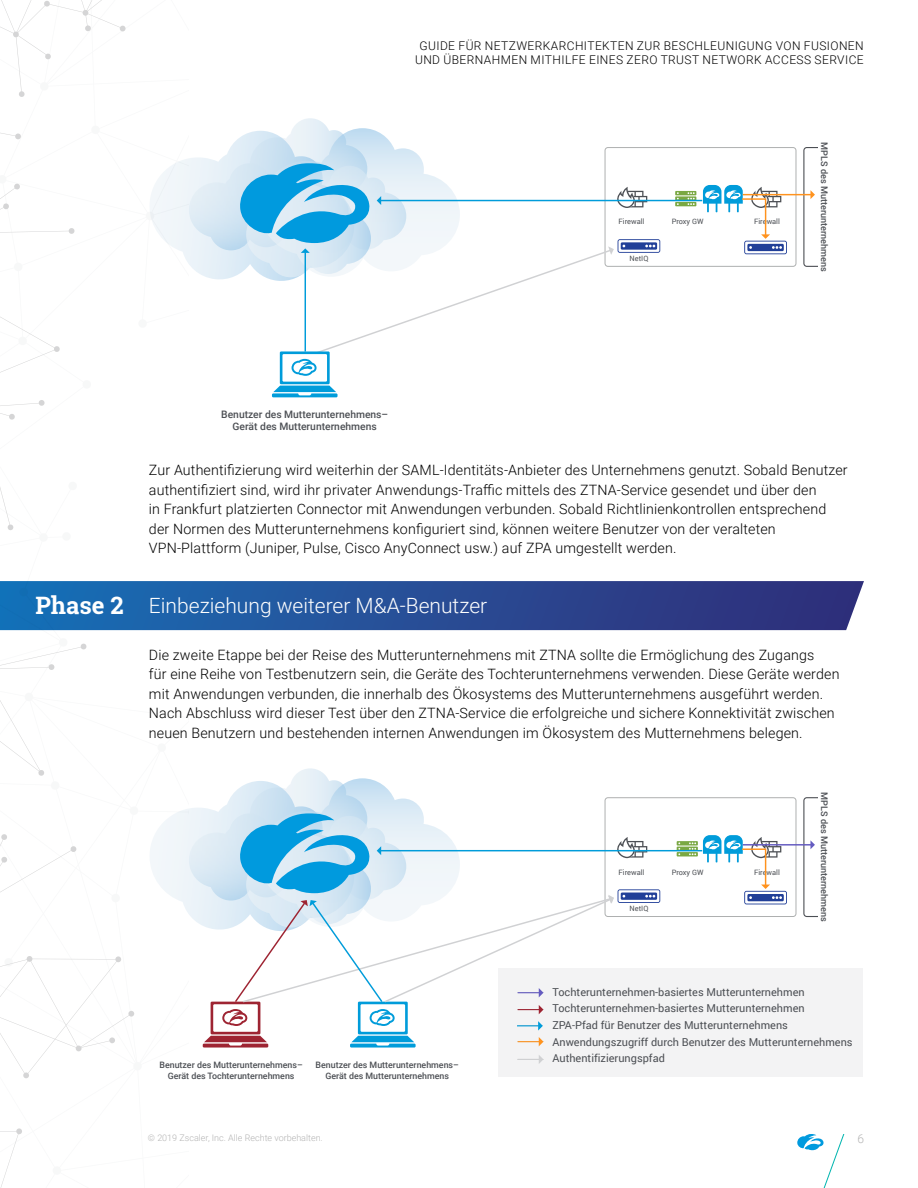
<style>
.page{position:relative;width:918px;height:1188px;background:#fff}
.page>*{position:absolute;margin:0;border:0;box-sizing:border-box;transform-origin:0 0}
.t1{font:700 24px "Roboto Slab";color:#fff}
.t2{font:300 21px "Roboto";color:#fff}
.t3{font:300 14.25px/19.5px "Roboto";letter-spacing:.01em;color:#000}
.t4{font:300 12px/14.4px "Roboto";letter-spacing:.035em;color:#000;text-align:center}
.t5{font:300 12px "Roboto";color:#b3b3b3}
.t6{font:10.95px/16.6px "Roboto";color:#4c4f54}
.t7{font:500 10.35px/12.3px "Roboto";color:#4c4f54;text-align:center}
.t8{font:500 9.15px "Roboto";color:#4c4f54}
.t9{font:300 9px "Roboto";color:#b3b3b3}
.t10{font:500 8.85px/10.6px "Roboto";color:#4c4f54;text-align:center}
.t11{font:7.35px "Roboto";color:#4c4f54}
</style>
<div class="page">
<svg style="left:797px;top:1134px;width:47px;height:54px"></svg>
<svg style="left:0;top:0;width:189px;height:1188px"></svg>
<svg style="left:0;top:581px;width:864px;height:49px;background:#275098"></svg>
<div style="left:150px;top:766px;width:714px;height:322px;background:#fff"></div>
<div style="left:605px;top:797px;width:191px;height:120px;border:1px solid #aeb0b0;border-radius:3px"></div>
<hr style="left:677px;top:847px;width:21px;height:4px;background:#7aa843">
<svg style="left:677px;top:852px;width:21px;height:4px"></svg>
<svg style="left:689px;top:846px;width:7px;height:9px"></svg>
<svg style="left:678px;top:846px;width:2px;height:9px"></svg>
<svg style="left:677px;top:841px;width:21px;height:5px"></svg>
<hr style="left:381px;top:850px;width:321px;height:1px;background:#009cda">
<hr style="left:743px;top:844px;width:68px;height:2px;background:#645bc0">
<svg style="left:803px;top:797px;width:15px;height:120px"></svg>
<svg style="left:703px;top:835px;width:84px;height:69px"></svg>
<div style="left:498px;top:968px;width:364px;height:109px;background:#f3f3f4"></div>
<svg style="left:518px;top:1055px;width:25px;height:9px"></svg>
<svg style="left:150px;top:768px;width:510px;height:280px"></svg>
<div style="left:150px;top:108px;width:714px;height:338px;background:#fff"></div>
<div style="left:605px;top:147px;width:191px;height:120px;border:1px solid #aeb0b0;border-radius:3px"></div>
<hr style="left:743px;top:194px;width:68px;height:1px;background:#ff931e">
<svg style="left:803px;top:147px;width:15px;height:120px"></svg>
<svg style="left:703px;top:185px;width:84px;height:69px"></svg>
<svg style="left:675px;top:196px;width:21px;height:5px"></svg>
<hr style="left:675px;top:202px;width:21px;height:4px;background:#7aa843">
<svg style="left:688px;top:195px;width:7px;height:10px"></svg>
<svg style="left:677px;top:195px;width:2px;height:10px"></svg>
<svg style="left:675px;top:191px;width:21px;height:4px"></svg>
<hr style="left:381px;top:200px;width:321px;height:1px;background:#009cda">
<svg style="left:150px;top:118px;width:510px;height:279px"></svg>
<p class="t4" style="left:415px;top:38px;width:450px">GUIDE FÜR NETZWERKARCHITEKTEN ZUR BESCHLEUNIGUNG VON FUSIONEN<br>UND ÜBERNAHMEN MITHILFE EINES ZERO TRUST NETWORK ACCESS SERVICE</p>
<p class="t11" style="left:619px;top:217px;width:27px">Firewall</p>
<p class="t11" style="left:630px;top:253px;width:20px">NetIQ</p>
<p class="t11" style="left:672px;top:217px;width:34px">Proxy GW</p>
<p class="t11" style="left:754px;top:217px;width:27px">Firewall</p>
<p class="t8" style="left:831px;top:142px;width:131px;rotate:90deg">MPLS des Mutterunternehmens</p>
<h1 class="t1" style="left:35px;top:589px;width:90px">Phase 2</h1>
<p class="t7" style="left:221px;top:408px;width:169px">Benutzer des Mutterunternehmens–<br>Gerät des Mutterunternehmens</p>
<p class="t3" style="left:149px;top:460px;width:700px">Zur Authentifizierung wird weiterhin der SAML-Identitäts-Anbieter des Unternehmens genutzt. Sobald Benutzer authentifiziert sind, wird ihr privater Anwendungs-Traffic mittels des ZTNA-Service gesendet und über den<br>in Frankfurt platzierten Connector mit Anwendungen verbunden. Sobald Richtlinienkontrollen entsprechend der Normen des Mutterunternehmens konfiguriert sind, können weitere Benutzer von der veralteten VPN‑Plattform (Juniper, Pulse, Cisco AnyConnect usw.) auf ZPA umgestellt werden.</p>
<h2 class="t2" style="left:149px;top:591px;width:340px">Einbeziehung weiterer M&amp;A-Benutzer</h2>
<p class="t3" style="left:149px;top:644px;width:692px">Die zweite Etappe bei der Reise des Mutterunternehmens mit ZTNA sollte die Ermöglichung des Zugangs<br>für eine Reihe von Testbenutzern sein, die Geräte des Tochterunternehmens verwenden. Diese Geräte werden mit Anwendungen verbunden, die innerhalb des Ökosystems des Mutterunternehmens ausgeführt werden.<br>Nach Abschluss wird dieser Test über den ZTNA-Service die erfolgreiche und sichere Konnektivität zwischen neuen Benutzern und bestehenden internen Anwendungen im Ökosystem des Mutternehmens belegen.</p>
<p class="t11" style="left:619px;top:867px;width:27px">Firewall</p>
<p class="t11" style="left:630px;top:904px;width:20px">NetIQ</p>
<p class="t11" style="left:672px;top:867px;width:34px">Proxy GW</p>
<p class="t11" style="left:754px;top:867px;width:27px">Firewall</p>
<p class="t8" style="left:831px;top:792px;width:131px;rotate:90deg">MPLS des Mutterunternehmens</p>
<p class="t10" style="left:160px;top:1059px;width:145px">Benutzer des Mutterunternehmens–<br>Gerät des Tochterunternehmens</p>
<p class="t10" style="left:316px;top:1059px;width:145px">Benutzer des Mutterunternehmens–<br>Gerät des Mutterunternehmens</p>
<p class="t6" style="left:552px;top:983px;width:302px">Tochterunternehmen-basiertes Mutterunternehmen Tochterunternehmen-basiertes Mutterunternehmen ZPA-Pfad für Benutzer des Mutterunternehmens Anwendungszugriff durch Benutzer des Mutterunternehmens Authentifizierungspfad</p>
<p class="t9" style="left:148px;top:1131px;width:176px">© 2019 Zscaler, Inc. Alle Rechte vorbehalten.</p>
<p class="t5" style="left:857px;top:1130px;width:8px">6</p>
</div>
